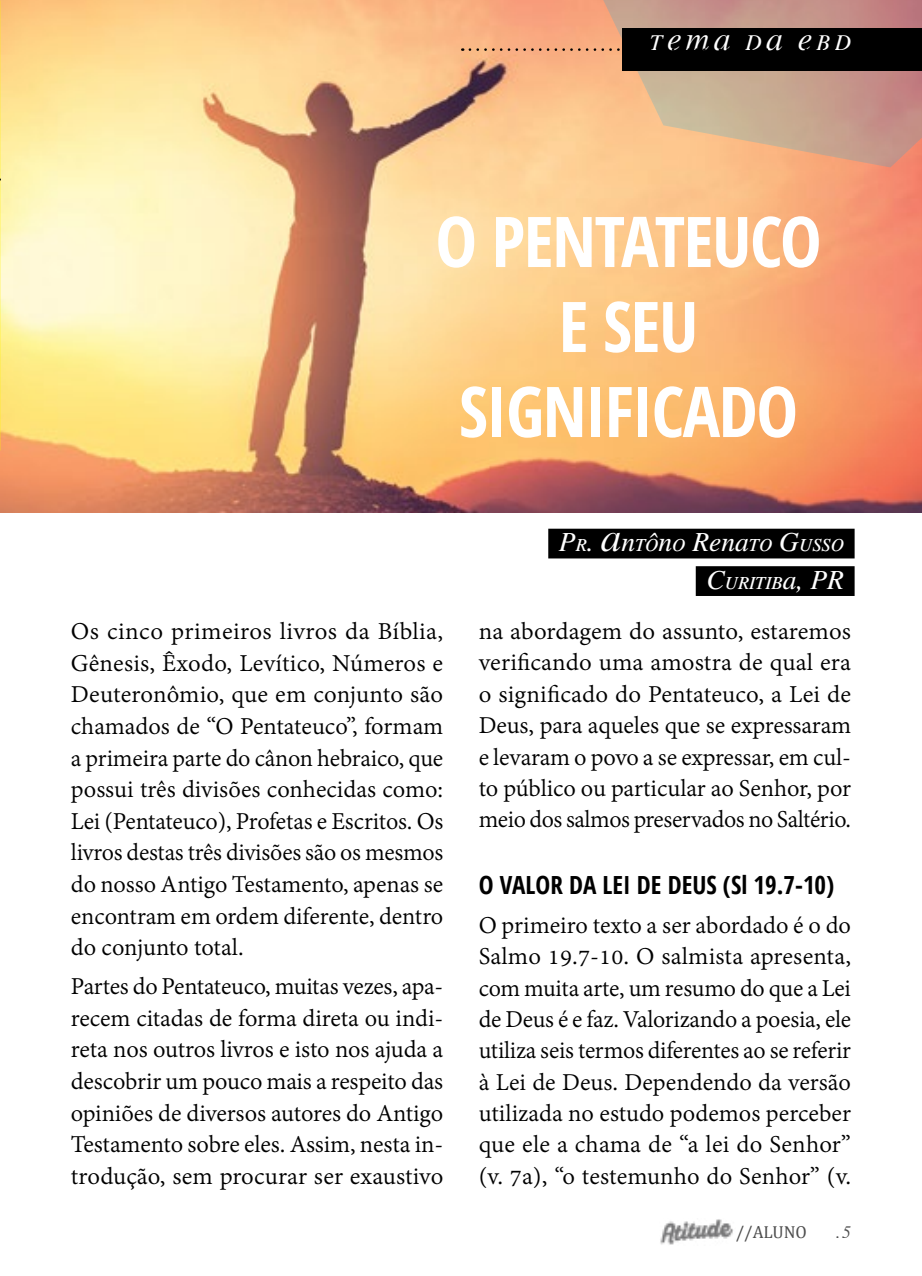
<style>
.page{position:relative;width:922px;height:1276px;background:#fff}
.page>*{position:absolute;margin:0;border:0;box-sizing:border-box;transform-origin:0 0}
.t1{font:700 condensed 70px/85px "Open Sans";letter-spacing:-.02em;color:#fff;text-align:center}
.t2{font:italic 27.5px/37.5px "MEAN26";color:#fff;text-align:right}
.t3{font:26.25px/31.5px "Adobe Devanagari";letter-spacing:-.005em;color:#000;text-align:justify}
.t4{font:700 condensed 25px "Open Sans";color:#000}
.t5{font:italic 22.5px "MEAN26";letter-spacing:.2em;color:#fff}
.t6{font:17.5px "Cambria";color:#000}
.t7{font:italic 17.5px "MEAN26";color:#000}
</style>
<div class="page">
<img style="left:0;top:0;width:921px;height:512px">
<img style="left:660px;top:1219px;width:73px;height:26px">
<svg style="left:578px;top:0;width:343px;height:167px;background:#d8a78b"></svg>
<div style="left:622px;top:28px;width:299px;height:43px;background:#000"></div>
<div style="left:548px;top:529px;width:306px;height:29px;background:#000"></div>
<div style="left:695px;top:566px;width:159px;height:30px;background:#000"></div>
<svg style="left:469px;top:48px;width:153px;height:3px"></svg>
<p class="t5" style="left:649px;top:28px;width:202px">TEMA DA EBD</p>
<h1 class="t1" style="left:435px;top:197px;width:387px">O PENTATEUCO<br>E SEU<br>SIGNIFICADO</h1>
<p class="t3" style="left:71px;top:617px;width:374px">Os cinco primeiros livros da Bíblia, Gênesis, Êxodo, Levítico, Números e Deuteronômio, que em conjunto são chamados de “O Pentateuco”, formam a primeira parte do cânon hebraico, que possui três divisões conhecidas como:<br>Lei (Pentateuco), Profetas e Escritos. Os livros destas três divisões são os mesmos do nosso Antigo Testamento, apenas se encontram em ordem diferente, dentro do conjunto total.</p>
<p class="t3" style="left:71px;top:972px;width:374px">Partes do Pentateuco, muitas vezes, apa&shy;recem citadas de forma direta ou indi&shy;reta nos outros livros e isto nos ajuda a descobrir um pouco mais a respeito das opiniões de diversos autores do Antigo Testamento sobre eles. Assim, nesta in&shy;trodução, sem procurar ser exaustivo</p>
<p class="t2" style="left:558px;top:522px;width:286px">Pr. Antôno Renato Gusso<br>Curitiba, PR</p>
<p class="t3" style="left:478px;top:618px;width:374px">na abordagem do assunto, estaremos verificando uma amostra de qual era o significado do Pentateuco, a Lei de Deus, para aqueles que se expressaram e levaram o povo a se expressar, em cul&shy;to público ou particular ao Senhor, por meio dos salmos preservados no Saltério.</p>
<p class="t4" style="left:478px;top:868px;width:357px">O VALOR DA LEI DE DEUS (Sl 19.7-10)</p>
<p class="t3" style="left:478px;top:911px;width:374px">O primeiro texto a ser abordado é o do Salmo 19.7-10. O salmista apresenta, com muita arte, um resumo do que a Lei de Deus é e faz. Valorizando a poesia, ele utiliza seis termos diferentes ao se referir à Lei de Deus. Dependendo da versão utilizada no estudo podemos perceber que ele a chama de “a lei do Senhor” (v. 7a), “o testemunho do Senhor” (v.</p>
<p class="t6" style="left:735px;top:1221px;width:73px">//ALUNO</p>
<p class="t7" style="left:836px;top:1221px;width:16px">.5</p>
</div>
